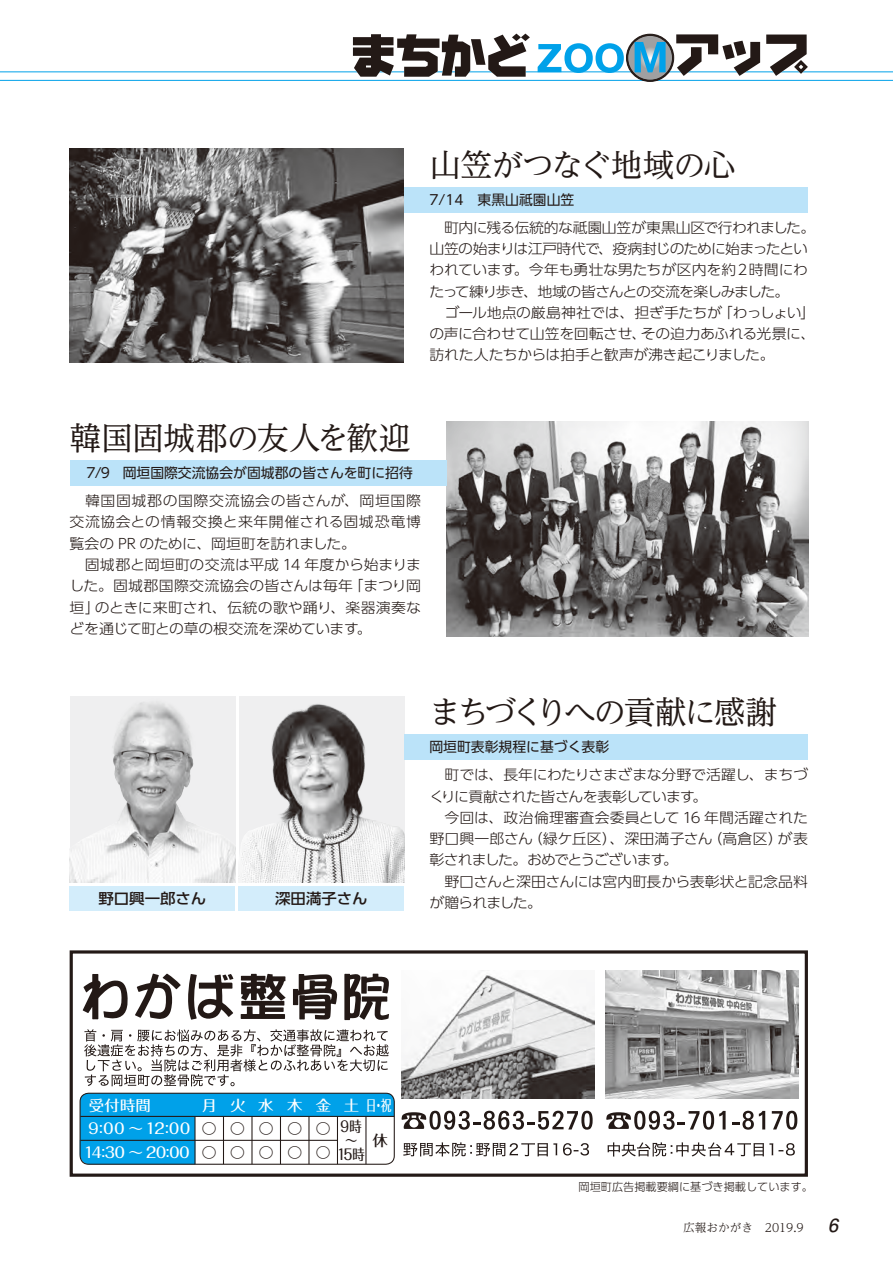
<style>
.page{position:relative;width:893px;height:1263px;background:#fff}
.page>*{position:absolute;margin:0;border:0;box-sizing:border-box;transform-origin:0 0}
.t1{font:31.95px "UD Reimin Pr 6";letter-spacing:-.08em;color:#231916}
.t2{font:31.95px "UD Reimin Pr 6";letter-spacing:-.015em;color:#231916}
.t3{font:31.95px "UD Reimin Pr 6";letter-spacing:-.05em;color:#231916}
.t4{font:italic 700 18px "Futo Go B101 Pro";color:#231916}
.t5{font:500 14.7px/23.4px "Folk Pro";color:#fff;scale:1.05 1}
.t6{font:500 14.7px "Folk Pro";letter-spacing:.845em;color:#231916;scale:1.05 1}
.t7{font:500 14.7px "UD Shin Go Pr 6";color:#231916;scale:1.05 1}
.t8{font:500 14.7px "Folk Pro";letter-spacing:.02em;color:#fff;scale:1.05 1}
.t9{font:500 14.7px/13.8px "Folk Pro";letter-spacing:.845em;color:#231916;text-align:center;scale:.84 1}
.t10{font:300 14.1px/21.3px "UD Shin Go Pr 6";letter-spacing:-.02em;color:#231916;scale:1.05 1}
.t11{font:300 14.1px/21.3px "UD Shin Go Pr 6";letter-spacing:.005em;color:#231916;scale:1.05 1}
.t12{font:13.8px "UD Shin Go Pr 6";color:#231916}
.t13{font:300 11.7px "UD Reimin Pr 6";color:#231916}
.t14{font:300 11.1px "UD Shin Go Pr 6";color:#231916}
</style>
<div class="page">
<hr style="left:0;top:80px;width:893px;height:1px;background:#00a1e9">
<hr style="left:0;top:71px;width:893px;height:1px;background:#00a1e9">
<svg style="left:353px;top:34px;width:177px;height:43px"></svg>
<svg style="left:766px;top:35px;width:42px;height:41px"></svg>
<svg style="left:538px;top:34px;width:222px;height:48px"></svg>
<svg style="left:608px;top:1142px;width:165px;height:14px"></svg>
<svg style="left:779px;top:1143px;width:16px;height:12px"></svg>
<svg style="left:606px;top:1111px;width:120px;height:19px"></svg>
<svg style="left:732px;top:1111px;width:33px;height:19px"></svg>
<svg style="left:772px;top:1111px;width:25px;height:19px"></svg>
<svg style="left:403px;top:1142px;width:154px;height:14px"></svg>
<svg style="left:563px;top:1143px;width:26px;height:12px"></svg>
<svg style="left:402px;top:1111px;width:191px;height:19px"></svg>
<svg style="left:135px;top:973px;width:46px;height:46px"></svg>
<svg style="left:83px;top:974px;width:45px;height:45px"></svg>
<svg style="left:241px;top:974px;width:45px;height:45px"></svg>
<svg style="left:344px;top:974px;width:45px;height:46px"></svg>
<svg style="left:188px;top:974px;width:45px;height:46px"></svg>
<svg style="left:293px;top:974px;width:44px;height:46px"></svg>
<svg style="left:84px;top:1029px;width:305px;height:57px"></svg>
<div style="left:70px;top:950px;width:738px;height:227px;border:3px solid #231916"></div>
<div style="left:80px;top:1093px;width:314px;height:23px;background:#00a1e9"></div>
<div style="left:80px;top:1116px;width:115px;height:24px;background:#00a1e9"></div>
<div style="left:80px;top:1141px;width:114px;height:23px;background:#00a1e9"></div>
<hr style="left:80px;top:1140px;width:258px;height:1px;background:#231916">
<hr style="left:80px;top:1116px;width:314px;height:1px;background:#231916">
<div style="left:80px;top:1093px;width:315px;height:72px;border:1px solid #231916;border-radius:9px"></div>
<hr style="left:194px;top:1116px;width:2px;height:48px;background:#231916">
<hr style="left:223px;top:1116px;width:1px;height:48px;background:#231916">
<hr style="left:251px;top:1116px;width:2px;height:48px;background:#231916">
<hr style="left:280px;top:1116px;width:1px;height:48px;background:#231916">
<hr style="left:308px;top:1116px;width:1px;height:48px;background:#231916">
<hr style="left:337px;top:1116px;width:1px;height:48px;background:#231916">
<hr style="left:365px;top:1116px;width:1px;height:48px;background:#231916">
<img style="left:402px;top:970px;width:193px;height:128px">
<img style="left:605px;top:970px;width:193px;height:128px">
<img style="left:70px;top:696px;width:165px;height:187px">
<img style="left:239px;top:696px;width:165px;height:187px">
<img style="left:446px;top:422px;width:362px;height:215px">
<div style="left:70px;top:460px;width:376px;height:26px;background:#bbe3f9"></div>
<img style="left:70px;top:149px;width:334px;height:213px">
<div style="left:404px;top:187px;width:404px;height:25px;background:#bbe3f9"></div>
<div style="left:404px;top:734px;width:404px;height:26px;background:#bbe3f9"></div>
<div style="left:70px;top:886px;width:165px;height:24px;background:#d3edfb"></div>
<div style="left:239px;top:886px;width:165px;height:24px;background:#d3edfb"></div>
<h1 class="t3" style="left:429px;top:139px;width:308px">山笠がつなぐ地域の心</h1>
<p class="t12" style="left:429px;top:188px;width:146px">7/14　東黒山祗園山笠</p>
<p class="t10" style="left:429px;top:216px;width:369px">　町内に残る伝統的な祗園山笠が東黒山区で行われました。山笠の始まりは江戸時代で、疫病封じのために始まったといわれています。今年も勇壮な男たちが区内を約２時間にわたって練り歩き、地域の皆さんとの交流を楽しみました。<br>　ゴール地点の厳島神社では、担ぎ手たちが「わっしょい」の声に合わせて山笠を回転させ、その迫力あふれる光景に、訪れた人たちからは拍手と歓声が沸き起こりました。</p>
<h1 class="t2" style="left:70px;top:412px;width:343px">韓国固城郡の友人を歓迎</h1>
<p class="t12" style="left:86px;top:462px;width:328px">7/9　岡垣国際交流協会が固城郡の皆さんを町に招待</p>
<p class="t11" style="left:70px;top:490px;width:336px">　韓国固城郡の国際交流協会の皆さんが、岡垣国際交流協会との情報交換と来年開催される固城恐竜博覧会の PR のために、岡垣町を訪れました。<br>　固城郡と岡垣町の交流は平成 14 年度から始まりました。固城郡国際交流協会の皆さんは毎年「まつり岡垣」のときに来町され、伝統の歌や踊り、楽器演奏などを通じて町との草の根交流を深めています。</p>
<p class="t7" style="left:98px;top:886px;width:104px">野口興一郎さん</p>
<p class="t7" style="left:275px;top:886px;width:90px">深田満子さん</p>
<h1 class="t1" style="left:429px;top:686px;width:349px">まちづくりへの貢献に感謝</h1>
<p class="t12" style="left:429px;top:736px;width:181px">岡垣町表彰規程に基づく表彰</p>
<p class="t10" style="left:429px;top:764px;width:362px">　町では、長年にわたりさまざまな分野で活躍し、まちづくりに貢献された皆さんを表彰しています。<br>　今回は、政治倫理審査会委員として 16 年間活躍された野口興一郎さん（緑ケ丘区）、深田満子さん（高倉区）が表彰されました。おめでとうございます。<br>　野口さんと深田さんには宮内町長から表彰状と記念品料が贈られました。</p>
<p class="t8" style="left:230px;top:1092px;width:155px">火水木金土日・祝</p>
<p class="t5" style="left:84px;top:1092px;width:103px;text-indent:5px">受付時間<br>９:00 ～ 12:00<br>14:30 ～ 20:00</p>
<p class="t8" style="left:202px;top:1092px;width:16px">月</p>
<p class="t9" style="left:340px;top:1117px;width:27px">9時～</p>
<p class="t6" style="left:201px;top:1140px;width:157px">〇〇〇〇〇15時</p>
<p class="t6" style="left:201px;top:1116px;width:125px">〇〇〇〇〇</p>
<p class="t6" style="left:372px;top:1128px;width:16px">休</p>
<p class="t14" style="left:579px;top:1178px;width:236px">岡垣町広告掲載要綱に基づき掲載しています。</p>
<p class="t13" style="left:683px;top:1218px;width:122px">広報おかがき　2019.9</p>
<p class="t4" style="left:828px;top:1211px;width:16px">6</p>
</div>
